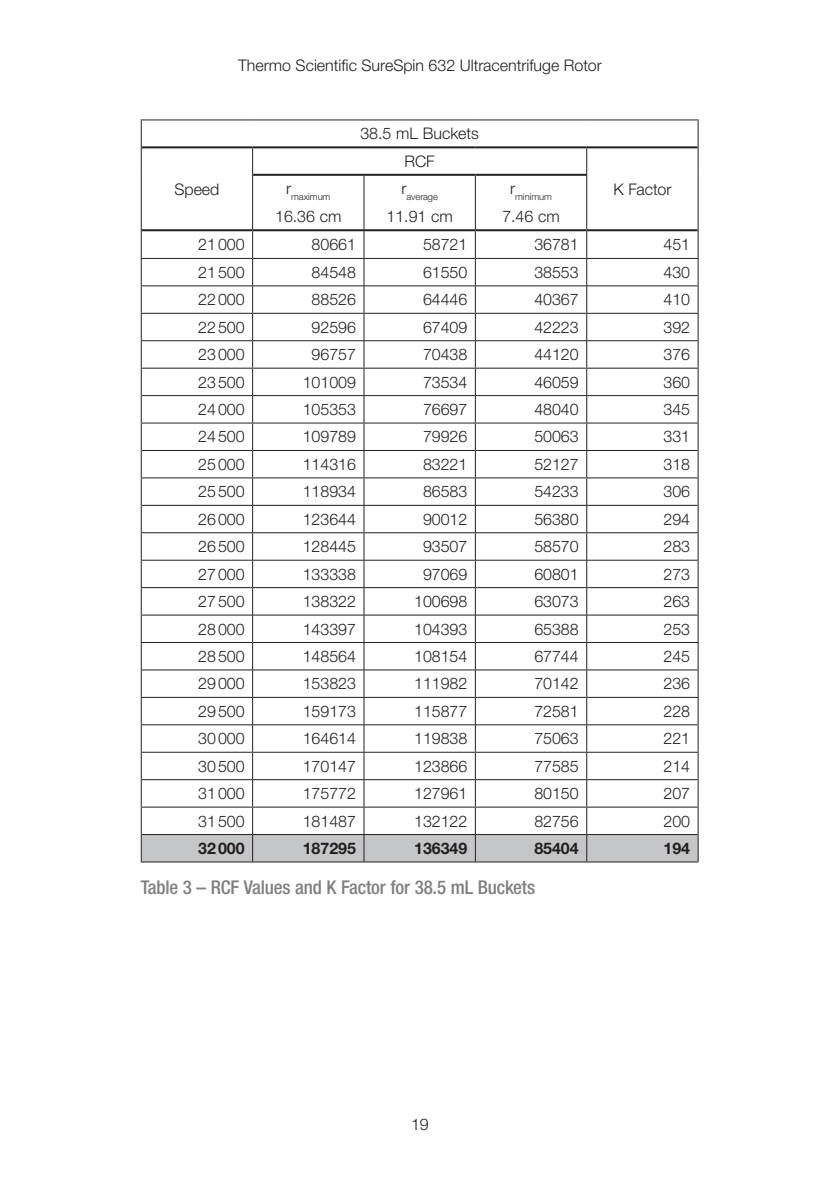
<style>
.page{position:relative;width:840px;height:1191px;background:#fff}
.page>*{position:absolute;margin:0;border:0;box-sizing:border-box;transform-origin:0 0}
.t1{font:500 condensed 19px "Helvetica Neue LTW1 G";letter-spacing:-.01em;color:#808083}
.t2{font:300 16px "Helvetica Neue LTW1 G";letter-spacing:-.005em;color:#231f20}
.t3{font:700 16px "Helvetica Neue LTW1 G";letter-spacing:-.005em;color:#231f20}
.t4{font:300 9.4px "Helvetica Neue LTW1 G";letter-spacing:-.005em;color:#231f20}
</style>
<div class="page">
<hr style="left:141px;top:119px;width:111px;height:1px;background:#231f20">
<hr style="left:252px;top:119px;width:112px;height:1px;background:#231f20">
<hr style="left:364px;top:119px;width:111px;height:1px;background:#231f20">
<hr style="left:475px;top:119px;width:111px;height:1px;background:#231f20">
<hr style="left:586px;top:119px;width:112px;height:1px;background:#231f20">
<svg style="left:141px;top:120px;width:1px;height:55px"></svg>
<svg style="left:252px;top:148px;width:1px;height:27px"></svg>
<svg style="left:697px;top:120px;width:1px;height:55px"></svg>
<hr style="left:141px;top:175px;width:1px;height:55px;background:#231f20">
<hr style="left:252px;top:175px;width:1px;height:54px;background:#231f20">
<hr style="left:474px;top:176px;width:1px;height:53px;background:#231f20">
<hr style="left:697px;top:175px;width:1px;height:55px;background:#231f20">
<hr style="left:142px;top:146px;width:110px;height:2px;background:#231f20">
<hr style="left:252px;top:146px;width:112px;height:2px;background:#231f20">
<hr style="left:364px;top:146px;width:111px;height:2px;background:#231f20">
<hr style="left:475px;top:146px;width:111px;height:2px;background:#231f20">
<hr style="left:586px;top:146px;width:111px;height:2px;background:#231f20">
<hr style="left:253px;top:174px;width:111px;height:2px;background:#231f20">
<hr style="left:364px;top:174px;width:111px;height:2px;background:#231f20">
<hr style="left:475px;top:174px;width:111px;height:2px;background:#231f20">
<hr style="left:142px;top:229px;width:110px;height:2px;background:#231f20">
<hr style="left:252px;top:229px;width:112px;height:2px;background:#231f20">
<hr style="left:364px;top:229px;width:111px;height:2px;background:#231f20">
<hr style="left:475px;top:229px;width:111px;height:2px;background:#231f20">
<hr style="left:586px;top:229px;width:111px;height:2px;background:#231f20">
<svg style="left:586px;top:148px;width:1px;height:27px"></svg>
<hr style="left:363px;top:176px;width:1px;height:53px;background:#231f20">
<hr style="left:586px;top:175px;width:1px;height:54px;background:#231f20">
<svg style="left:141px;top:230px;width:557px;height:632px"></svg>
<p class="t2" style="left:238px;top:55px;width:365px">Thermo Scientific SureSpin 632 Ultracentrifuge Rotor</p>
<p class="t2" style="left:360px;top:124px;width:120px">38.5 mL Buckets</p>
<p class="t2" style="left:174px;top:179px;width:46px">Speed</p>
<p class="t2" style="left:404px;top:151px;width:32px">RCF</p>
<p class="t2" style="left:286px;top:179px;width:7px">r</p>
<p class="t2" style="left:613px;top:179px;width:60px">K Factor</p>
<p class="t4" style="left:291px;top:190px;width:41px">maximum</p>
<p class="t2" style="left:275px;top:207px;width:68px">16.36 cm</p>
<p class="t4" style="left:401px;top:190px;width:38px"><sup>r</sup>average</p>
<p class="t2" style="left:386px;top:207px;width:68px">11.91 cm</p>
<p class="t4" style="left:510px;top:190px;width:43px"><sup>r</sup>minimum</p>
<p class="t2" style="left:502px;top:207px;width:59px">7.46 cm</p>
<p class="t2" style="left:198px;top:235px;width:48px">21000</p>
<p class="t2" style="left:311px;top:235px;width:46px">80661</p>
<p class="t2" style="left:423px;top:235px;width:46px">58721</p>
<p class="t2" style="left:534px;top:235px;width:46px">36781</p>
<p class="t2" style="left:663px;top:235px;width:28px">451</p>
<p class="t2" style="left:198px;top:262px;width:48px">21500</p>
<p class="t2" style="left:311px;top:262px;width:46px">84548</p>
<p class="t2" style="left:423px;top:262px;width:46px">61550</p>
<p class="t2" style="left:534px;top:262px;width:46px">38553</p>
<p class="t2" style="left:663px;top:262px;width:28px">430</p>
<p class="t2" style="left:198px;top:290px;width:48px">22000</p>
<p class="t2" style="left:311px;top:290px;width:46px">88526</p>
<p class="t2" style="left:423px;top:290px;width:46px">64446</p>
<p class="t2" style="left:534px;top:290px;width:46px">40367</p>
<p class="t2" style="left:663px;top:290px;width:28px">410</p>
<p class="t2" style="left:198px;top:317px;width:48px">22500</p>
<p class="t2" style="left:311px;top:317px;width:46px">92596</p>
<p class="t2" style="left:423px;top:317px;width:46px">67409</p>
<p class="t2" style="left:534px;top:317px;width:46px">42223</p>
<p class="t2" style="left:663px;top:317px;width:28px">392</p>
<p class="t2" style="left:198px;top:345px;width:48px">23000</p>
<p class="t2" style="left:311px;top:345px;width:46px">96757</p>
<p class="t2" style="left:423px;top:345px;width:46px">70438</p>
<p class="t2" style="left:534px;top:345px;width:46px">44120</p>
<p class="t2" style="left:663px;top:345px;width:28px">376</p>
<p class="t2" style="left:198px;top:372px;width:48px">23500</p>
<p class="t2" style="left:302px;top:372px;width:55px">101009</p>
<p class="t2" style="left:423px;top:372px;width:46px">73534</p>
<p class="t2" style="left:534px;top:372px;width:46px">46059</p>
<p class="t2" style="left:663px;top:372px;width:28px">360</p>
<p class="t2" style="left:198px;top:399px;width:48px">24000</p>
<p class="t2" style="left:302px;top:399px;width:55px">105353</p>
<p class="t2" style="left:423px;top:399px;width:46px">76697</p>
<p class="t2" style="left:534px;top:399px;width:46px">48040</p>
<p class="t2" style="left:663px;top:399px;width:28px">345</p>
<p class="t2" style="left:198px;top:427px;width:48px">24500</p>
<p class="t2" style="left:302px;top:427px;width:55px">109789</p>
<p class="t2" style="left:423px;top:427px;width:46px">79926</p>
<p class="t2" style="left:534px;top:427px;width:46px">50063</p>
<p class="t2" style="left:663px;top:427px;width:28px">331</p>
<p class="t2" style="left:198px;top:454px;width:48px">25000</p>
<p class="t2" style="left:302px;top:454px;width:55px">114316</p>
<p class="t2" style="left:423px;top:454px;width:46px">83221</p>
<p class="t2" style="left:534px;top:454px;width:46px">52127</p>
<p class="t2" style="left:663px;top:454px;width:28px">318</p>
<p class="t2" style="left:198px;top:482px;width:48px">25500</p>
<p class="t2" style="left:302px;top:482px;width:55px">118934</p>
<p class="t2" style="left:423px;top:482px;width:46px">86583</p>
<p class="t2" style="left:534px;top:482px;width:46px">54233</p>
<p class="t2" style="left:663px;top:482px;width:28px">306</p>
<p class="t2" style="left:198px;top:509px;width:48px">26000</p>
<p class="t2" style="left:302px;top:509px;width:55px">123644</p>
<p class="t2" style="left:423px;top:509px;width:46px">90012</p>
<p class="t2" style="left:534px;top:509px;width:46px">56380</p>
<p class="t2" style="left:663px;top:509px;width:28px">294</p>
<p class="t2" style="left:198px;top:537px;width:48px">26500</p>
<p class="t2" style="left:302px;top:537px;width:55px">128445</p>
<p class="t2" style="left:423px;top:537px;width:46px">93507</p>
<p class="t2" style="left:534px;top:537px;width:46px">58570</p>
<p class="t2" style="left:663px;top:537px;width:28px">283</p>
<p class="t2" style="left:198px;top:564px;width:48px">27000</p>
<p class="t2" style="left:302px;top:564px;width:55px">133338</p>
<p class="t2" style="left:423px;top:564px;width:46px">97069</p>
<p class="t2" style="left:534px;top:564px;width:46px">60801</p>
<p class="t2" style="left:663px;top:564px;width:28px">273</p>
<p class="t2" style="left:198px;top:591px;width:48px">27500</p>
<p class="t2" style="left:302px;top:591px;width:55px">138322</p>
<p class="t2" style="left:414px;top:591px;width:55px">100698</p>
<p class="t2" style="left:534px;top:591px;width:46px">63073</p>
<p class="t2" style="left:663px;top:591px;width:28px">263</p>
<p class="t2" style="left:198px;top:619px;width:48px">28000</p>
<p class="t2" style="left:302px;top:619px;width:55px">143397</p>
<p class="t2" style="left:414px;top:619px;width:55px">104393</p>
<p class="t2" style="left:534px;top:619px;width:46px">65388</p>
<p class="t2" style="left:663px;top:619px;width:28px">253</p>
<p class="t2" style="left:198px;top:646px;width:48px">28500</p>
<p class="t2" style="left:302px;top:646px;width:55px">148564</p>
<p class="t2" style="left:414px;top:646px;width:55px">108154</p>
<p class="t2" style="left:534px;top:646px;width:46px">67744</p>
<p class="t2" style="left:663px;top:646px;width:28px">245</p>
<p class="t2" style="left:198px;top:674px;width:48px">29000</p>
<p class="t2" style="left:302px;top:674px;width:55px">153823</p>
<p class="t2" style="left:414px;top:674px;width:55px">111982</p>
<p class="t2" style="left:534px;top:674px;width:46px">70142</p>
<p class="t2" style="left:663px;top:674px;width:28px">236</p>
<p class="t2" style="left:198px;top:701px;width:48px">29500</p>
<p class="t2" style="left:302px;top:701px;width:55px">159173</p>
<p class="t2" style="left:414px;top:701px;width:55px">115877</p>
<p class="t2" style="left:534px;top:701px;width:46px">72581</p>
<p class="t2" style="left:663px;top:701px;width:28px">228</p>
<p class="t2" style="left:198px;top:728px;width:48px">30000</p>
<p class="t2" style="left:302px;top:728px;width:55px">164614</p>
<p class="t2" style="left:414px;top:728px;width:55px">119838</p>
<p class="t2" style="left:534px;top:728px;width:46px">75063</p>
<p class="t2" style="left:663px;top:728px;width:28px">221</p>
<p class="t2" style="left:198px;top:756px;width:48px">30500</p>
<p class="t2" style="left:302px;top:756px;width:55px">170147</p>
<p class="t2" style="left:414px;top:756px;width:55px">123866</p>
<p class="t2" style="left:534px;top:756px;width:46px">77585</p>
<p class="t2" style="left:663px;top:756px;width:28px">214</p>
<p class="t2" style="left:198px;top:783px;width:48px">31000</p>
<p class="t2" style="left:302px;top:783px;width:55px">175772</p>
<p class="t2" style="left:414px;top:783px;width:55px">127961</p>
<p class="t2" style="left:534px;top:783px;width:46px">80150</p>
<p class="t2" style="left:663px;top:783px;width:28px">207</p>
<p class="t2" style="left:198px;top:811px;width:48px">31500</p>
<p class="t2" style="left:302px;top:811px;width:55px">181487</p>
<p class="t2" style="left:414px;top:811px;width:55px">132122</p>
<p class="t2" style="left:534px;top:811px;width:46px">82756</p>
<p class="t2" style="left:663px;top:811px;width:28px">200</p>
<p class="t3" style="left:198px;top:838px;width:48px">32000</p>
<p class="t3" style="left:302px;top:838px;width:55px">187295</p>
<p class="t3" style="left:414px;top:838px;width:55px">136349</p>
<p class="t3" style="left:534px;top:838px;width:46px">85404</p>
<p class="t3" style="left:663px;top:838px;width:28px">194</p>
<p class="t1" style="left:141px;top:876px;width:395px">Table 3 – RCF Values and K Factor for 38.5 mL Buckets</p>
<p class="t2" style="left:411px;top:1115px;width:19px">19</p>
</div>
